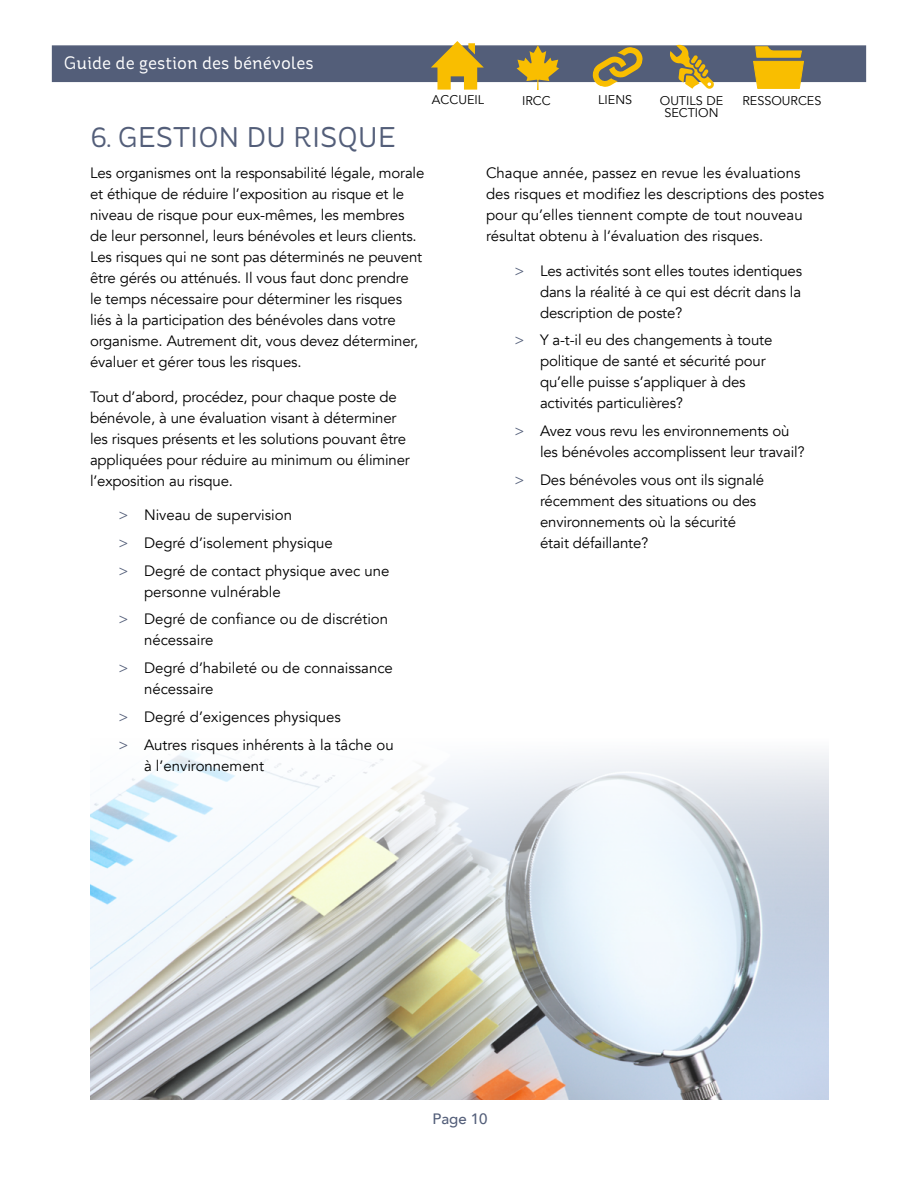
<style>
.page{position:relative;width:918px;height:1188px;background:#fff}
.page>*{position:absolute;margin:0;border:0;box-sizing:border-box;transform-origin:0 0}
.t1{font:28.5px "St Ryde";color:#535e79}
.t2{font:18px "St Ryde";color:#fff}
.t3{font:15px/21px "Avenir";letter-spacing:-.01em;color:#000}
.t4{font:500 15px "Avenir";color:#535e79}
.t5{font:12.6px "Avenir";color:#000}
.s1{color:#535e79}
</style>
<div class="page">
<div style="left:52px;top:45px;width:814px;height:37px;background:#535e79;border:2px solid #535e79"></div>
<svg style="left:753px;top:46px;width:51px;height:43px"></svg>
<svg style="left:517px;top:45px;width:42px;height:45px"></svg>
<svg style="left:591px;top:45px;width:53px;height:42px"></svg>
<svg style="left:431px;top:41px;width:53px;height:49px"></svg>
<svg style="left:670px;top:45px;width:44px;height:44px"></svg>
<img style="left:90px;top:750px;width:739px;height:349px">
<p class="t2" style="left:64px;top:52px;width:252px">Guide de gestion des bénévoles</p>
<h1 class="t1" style="left:91px;top:121px;width:307px">6. GESTION DU RISQUE</h1>
<p class="t3" style="left:90px;top:163px;width:336px">Les organismes ont la responsabilité légale, morale et éthique de réduire l’exposition au risque et le niveau de risque pour eux-mêmes, les membres de leur personnel, leurs bénévoles et leurs clients.<br>Les risques qui ne sont pas déterminés ne peuvent être gérés ou atténués. Il vous faut donc prendre<br>le temps nécessaire pour déterminer les risques liés à la participation des bénévoles dans votre organisme. Autrement dit, vous devez déterminer, évaluer et gérer tous les risques.</p>
<p class="t3" style="left:90px;top:386px;width:321px">Tout d’abord, procédez, pour chaque poste de bénévole, à une évaluation visant à déterminer les risques présents et les solutions pouvant être appliquées pour réduire au minimum ou éliminer l’exposition au risque.</p>
<p class="t3" style="left:118px;top:501px;width:273px;line-height:27.8px"><span class="s1">&gt;</span> Niveau de supervision<br><span class="s1">&gt;</span> Degré d’isolement physique<br><span class="s1">&gt;</span> Degré de contact physique avec une</p>
<p class="t3" style="left:118px;top:578px;width:271px;line-height:27.8px;text-indent:26px">personne vulnérable<br><span class="s1">&gt;</span> Degré de confiance ou de discrétion</p>
<p class="t3" style="left:118px;top:627px;width:276px;line-height:27.8px;text-indent:26px">nécessaire<br><span class="s1">&gt;</span> Degré d’habileté ou de connaissance</p>
<p class="t3" style="left:118px;top:675px;width:277px;line-height:27.8px;text-indent:26px">nécessaire<br><span class="s1">&gt;</span> Degré d’exigences physiques<br><span class="s1">&gt;</span> Autres risques inhérents à la tâche ou</p>
<p class="t3" style="left:144px;top:755px;width:122px">à l’environnement</p>
<p class="t5" style="left:432px;top:92px;width:54px">ACCUEIL</p>
<p class="t5" style="left:522px;top:93px;width:30px">IRCC</p>
<p class="t5" style="left:598px;top:92px;width:35px">LIENS</p>
<p class="t5" style="left:660px;top:93px;width:65px">OUTILS DE</p>
<p class="t5" style="left:742px;top:93px;width:80px">RESSOURCES</p>
<p class="t5" style="left:664px;top:105px;width:56px">SECTION</p>
<p class="t3" style="left:486px;top:163px;width:340px">Chaque année, passez en revue les évaluations des risques et modifiez les descriptions des postes pour qu’elles tiennent compte de tout nouveau résultat obtenu à l’évaluation des risques.</p>
<p class="t3" style="left:540px;top:260px;width:264px;text-align:justify;text-indent:-26px"><span class="s1">&gt;</span> Les activités sont elles toutes identiques dans la réalité à ce qui est décrit dans la description de poste?</p>
<p class="t3" style="left:540px;top:330px;width:234px;text-indent:-26px"><span class="s1">&gt;</span> Y a-t-il eu des changements à toute politique de santé et sécurité pour qu’elle puisse s’appliquer à des activités particulières?</p>
<p class="t3" style="left:540px;top:421px;width:266px;text-indent:-26px"><span class="s1">&gt;</span> Avez vous revu les environnements où les bénévoles accomplissent leur travail?</p>
<p class="t3" style="left:540px;top:469px;width:226px;text-indent:-26px"><span class="s1">&gt;</span> Des bénévoles vous ont ils signalé récemment des situations ou des environnements où la sécurité était défaillante?</p>
<p class="t4" style="left:433px;top:1105px;width:57px">Page 10</p>
</div>
